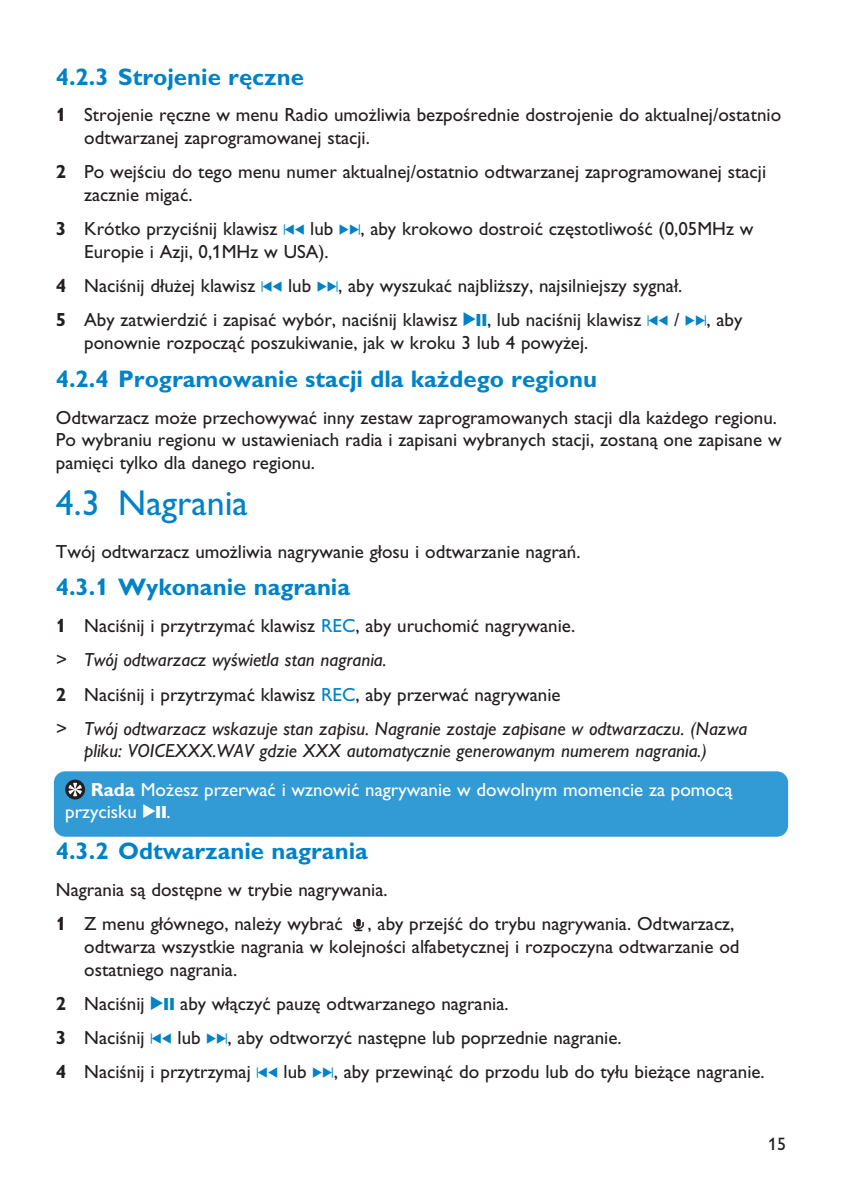
<style>
.page{position:relative;width:842px;height:1191px;background:#fff}
.page>*{position:absolute;margin:0;border:0;box-sizing:border-box;transform-origin:0 0}
.t1{font:36px "Gill Sans Alt CE";color:#0082c8}
.t2{font:700 24px "Gill Sans Alt CE";color:#0082c8}
.t3{font:19px/22.8px "Gill Sans Alt CE";color:#231f20}
.t4{font:italic 19px/34.2px "Gill Sans Alt CE";color:#231f20}
.t5{font:19px/22.8px "Gill Sans Alt CE";color:#fff}
.t6{font:18px "Gill Sans Alt CE";color:#231f20}
.s1{font-weight:700}
.s2{font-family:"Audio Four 4";color:#0082c8}
.s3{font-weight:700;font-style:normal}
.s4{font-style:normal}
.s5{font-family:"Gill Alt One";font-style:normal;color:#0082c8}
.s6{font-family:"Gill Alt One"}
.s7{font-family:"Audio Four 4"}
</style>
<div class="page">
<svg style="left:353px;top:919px;width:11px;height:12px"></svg>
<div style="left:54px;top:771px;width:734px;height:65px;background:#329bd5;border-radius:11px"></div>
<svg style="left:65px;top:779px;width:20px;height:20px"></svg>
<svg style="left:69px;top:783px;width:13px;height:13px"></svg>
<p class="t2" style="left:56px;top:68px;width:250px">4.2.3 Strojenie ręczne</p>
<p class="t3" style="left:84px;top:106px;width:698px;text-indent:-28px"><span class="s1">1</span> Strojenie ręczne w menu Radio umożliwia bezpośrednie dostrojenie do aktualnej/ostatnio odtwarzanej zaprogramowanej stacji.</p>
<p class="t3" style="left:84px;top:163px;width:683px;text-indent:-28px"><span class="s1">2</span> Po wejściu do tego menu numer aktualnej/ostatnio odtwarzanej zaprogramowanej stacji zacznie migać.</p>
<p class="t3" style="left:84px;top:220px;width:671px;text-indent:-28px"><span class="s1">3</span> Krótko przyciśnij klawisz <span class="s2">J(</span> lub <span class="s2">)K</span>, aby krokowo dostroić częstotliwość (0,05MHz w<br>Europie i Azji, 0,1MHz w USA).</p>
<p class="t3" style="left:56px;top:271px;width:688px;line-height:34.2px"><span class="s1">4</span> Naciśnij dłużej klawisz <span class="s2">J(</span> lub <span class="s2">)K</span>, aby wyszukać najbliższy, najsilniejszy sygnał.<br><span class="s1">5</span> Aby zatwierdzić i zapisać wybór, naciśnij klawisz <span class="s2">2;</span>, lub naciśnij klawisz <span class="s2">J(</span> / <span class="s2">)K</span>, aby</p>
<p class="t3" style="left:84px;top:333px;width:506px">ponownie rozpocząć poszukiwanie, jak w kroku 3 lub 4 powyżej.</p>
<p class="t2" style="left:56px;top:370px;width:543px">4.2.4 Programowanie stacji dla każdego regionu</p>
<p class="t3" style="left:56px;top:408px;width:727px">Odtwarzacz może przechowywać inny zestaw zaprogramowanych stacji dla każdego regionu.<br>Po wybraniu regionu w ustawieniach radia i zapisani wybranych stacji, zostaną one zapisane w pamięci tylko dla danego regionu.</p>
<h1 class="t1" style="left:56px;top:490px;width:194px">4.3 Nagrania</h1>
<p class="t3" style="left:56px;top:542px;width:526px">Twój odtwarzacz umożliwia nagrywanie głosu i odtwarzanie nagrań.</p>
<p class="t2" style="left:56px;top:579px;width:296px">4.3.1 Wykonanie nagrania</p>
<p class="t4" style="left:56px;top:611px;width:693px"><span class="s3">1</span> <span class="s4">Naciśnij i przytrzymać klawisz</span> <span class="s5">REC</span><span class="s4">, aby uruchomić nagrywanie.<br></span><span class="s6">&gt;</span> Twój odtwarzacz wyświetla stan nagrania.<br><span class="s3">2</span> <span class="s4">Naciśnij i przytrzymać klawisz</span> <span class="s5">REC</span><span class="s4">, aby przerwać nagrywanie<br></span><span class="s6">&gt;</span> Twój odtwarzacz wskazuje stan zapisu. Nagranie zostaje zapisane w odtwarzaczu. (Nazwa</p>
<p class="t4" style="left:84px;top:736px;width:624px">pliku: VOICEXXX.WAV gdzie XXX automatycznie generowanym numerem nagrania.)</p>
<p class="t5" style="left:65px;top:780px;width:669px;text-indent:26px"><span class="s1">Rada</span> Możesz przerwać i wznowić nagrywanie w dowolnym momencie za pomocą przycisku <span class="s7">2;</span>.</p>
<p class="t2" style="left:56px;top:842px;width:314px">4.3.2 Odtwarzanie nagrania</p>
<p class="t3" style="left:56px;top:874px;width:333px;line-height:34.2px">Nagrania są dostępne w trybie nagrywania.<br><span class="s1">1</span> Z menu głównego, należy wybrać</p>
<p class="t3" style="left:84px;top:914px;width:657px;text-indent:283px">, aby przejść do trybu nagrywania. Odtwarzacz, odtwarza wszystkie nagrania w kolejności alfabetycznej i rozpoczyna odtwarzanie od ostatniego nagrania.</p>
<p class="t3" style="left:56px;top:988px;width:710px;line-height:34.2px"><span class="s1">2</span> Naciśnij <span class="s2">2;</span> aby włączyć pauzę odtwarzanego nagrania.<br><span class="s1">3</span> Naciśnij <span class="s2">J(</span> lub <span class="s2">)K</span>, aby odtworzyć następne lub poprzednie nagranie.<br><span class="s1">4</span> Naciśnij i przytrzymaj <span class="s2">J(</span> lub <span class="s2">)K</span>, aby przewinąć do przodu lub do tyłu bieżące nagranie.</p>
<p class="t6" style="left:768px;top:1137px;width:19px">15</p>
</div>
